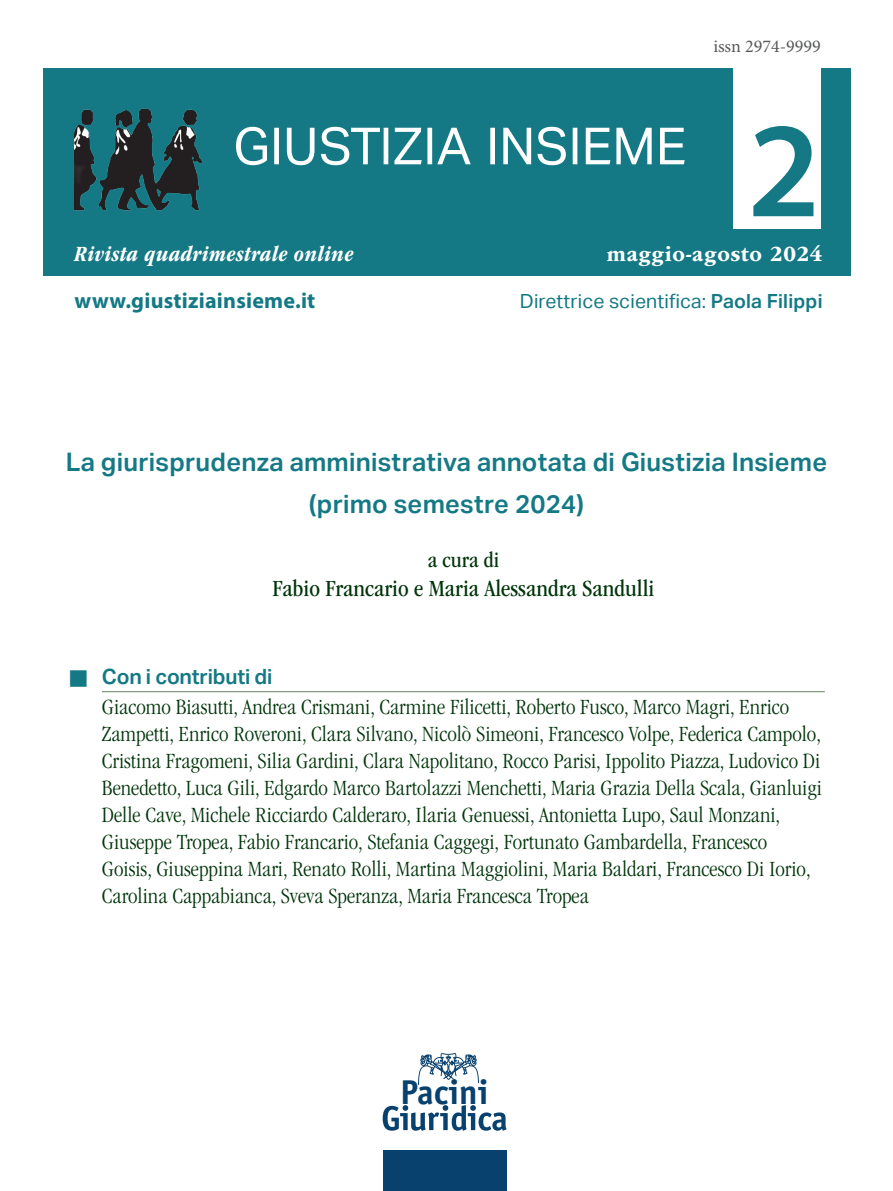
<style>
.page{position:relative;width:893px;height:1191px;background:#fff}
.page>*{position:absolute;margin:0;border:0;box-sizing:border-box;transform-origin:0 0}
.Indice_sez{font:600 136.5px "Myriad Pro";color:#147984}
.t1{font:700 34.5px "Officina Sans Std";color:#08406e}
.Indice_sez-2{font:600 25.5px "Aktiv Grotesk";letter-spacing:.01em;color:#147984}
.Cop_InEvidenza_Autori{font:condensed 24px "ITC Garamond Std";color:#01350a}
.Cop_InEvidenza_Autori-2{font:300 condensed 22.5px/27px "ITC Garamond Std";color:#01350a}
.t2{font:italic 700 condensed 22.5px "ITC Garamond Std";letter-spacing:.025em;color:#fff;scale:.95 1}
.t3{font:700 22.5px "ITC Garamond Std";letter-spacing:.03em;color:#fff;scale:.95 1}
.Cop_InEvidenza_Autori-3{font:condensed 22.5px "ITC Garamond Std";color:#01350a}
.Indice_sez-3{font:700 22.05px "Myriad Pro";letter-spacing:.01em;color:#147984}
.t4{font:600 21px "Aktiv Grotesk";letter-spacing:-.01em;color:#147984}
.Indice_sez-4{font:19.5px "Aktiv Grotesk";letter-spacing:.01em;color:#147984}
.t5{font:18px "Minion Pro";color:#57585a}
.s1{font-weight:600}
</style>
<div class="page">
<div style="left:43px;top:68px;width:807px;height:207px;background:#147984"></div>
<div style="left:383px;top:1150px;width:123px;height:41px;background:#08406e"></div>
<svg style="left:383px;top:1105px;width:123px;height:25px"></svg>
<img style="left:418px;top:1053px;width:61px;height:31px">
<hr style="left:102px;top:691px;width:723px;height:1px;background:#6c8265">
<img style="left:75px;top:108px;width:128px;height:103px">
<svg style="left:236px;top:127px;width:449px;height:38px"></svg>
<div style="left:733px;top:61px;width:88px;height:168px;background:#fff"></div>
<p class="t5" style="left:713px;top:35px;width:109px">issn 2974-9999</p>
<p class="Indice_sez" style="left:747px;top:83px;width:75px">2</p>
<p class="t2" style="left:75px;top:241px;width:295px">Rivista quadrimestrale online</p>
<p class="t3" style="left:607px;top:241px;width:228px">maggio-agosto 2024</p>
<p class="Indice_sez-3" style="left:75px;top:286px;width:242px">www.giustiziainsieme.it</p>
<p class="Indice_sez-4" style="left:520px;top:289px;width:304px">Direttrice scientifica: <span class="s1">Paola Filippi</span></p>
<p class="Indice_sez-2" style="left:66px;top:447px;width:763px">La giurisprudenza amministrativa annotata di Giustizia Insieme</p>
<p class="Indice_sez-2" style="left:309px;top:489px;width:277px">(primo semestre 2024)</p>
<p class="Cop_InEvidenza_Autori-3" style="left:428px;top:547px;width:73px">a cura di</p>
<p class="Cop_InEvidenza_Autori" style="left:273px;top:575px;width:383px">Fabio Francario e Maria Alessandra Sandulli</p>
<p class="t4" style="left:102px;top:664px;width:172px">Con i contributi di</p>
<p class="Cop_InEvidenza_Autori-2" style="left:102px;top:693px;width:721px">Giacomo Biasutti, Andrea Crismani, Carmine Filicetti, Roberto Fusco, Marco Magri, Enrico Zampetti, Enrico Roveroni, Clara Silvano, Nicolò Simeoni, Francesco Volpe, Federica Campolo, Cristina Fragomeni, Silia Gardini, Clara Napolitano, Rocco Parisi, Ippolito Piazza, Ludovico Di Benedetto, Luca Gili, Edgardo Marco Bartolazzi Menchetti, Maria Grazia Della Scala, Gianluigi Delle Cave, Michele Ricciardo Calderaro, Ilaria Genuessi, Antonietta Lupo, Saul Monzani, Giuseppe Tropea, Fabio Francario, Stefania Caggegi, Fortunato Gambardella, Francesco Goisis, Giuseppina Mari, Renato Rolli, Martina Maggiolini, Maria Baldari, Francesco Di Iorio, Carolina Cappabianca, Sveva Speranza, Maria Francesca Tropea</p>
<p class="t1" style="left:400px;top:1070px;width:90px">Pacini</p>
</div>
